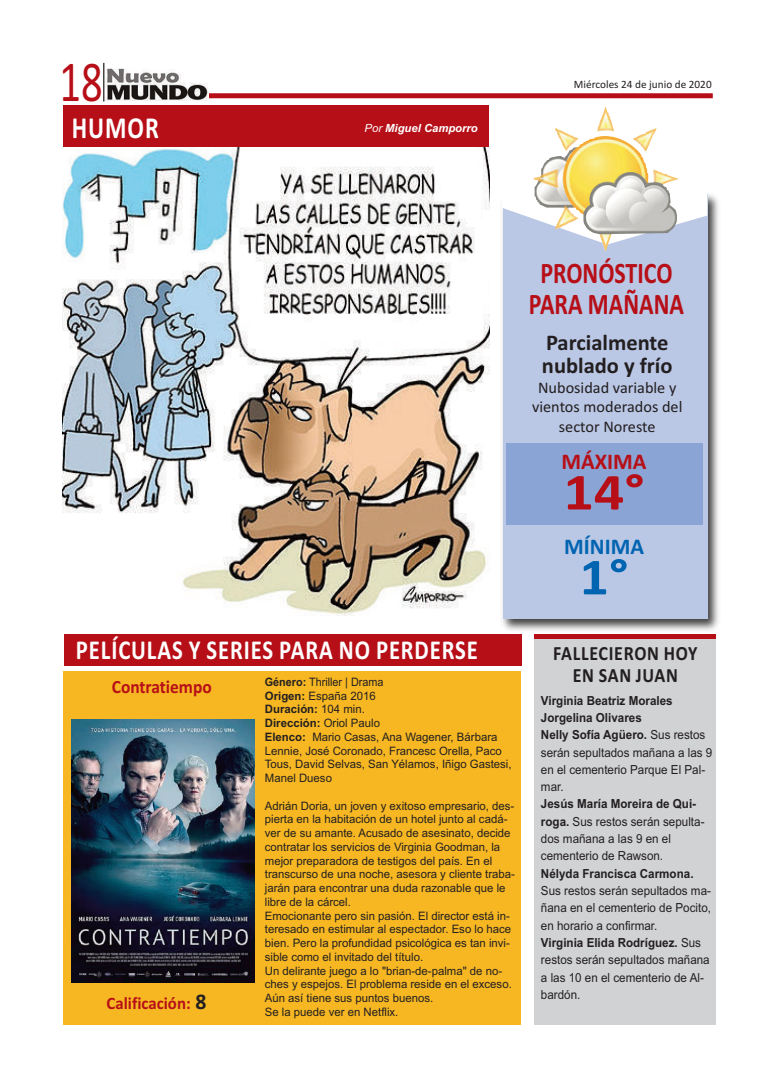
<style>
.page{position:relative;width:780px;height:1088px;background:#fff}
.page>*{position:absolute;margin:0;border:0;box-sizing:border-box;transform-origin:0 0}
.t1{font:58.25px "Calibri";color:#b70f17;scale:.73 1}
.t2{font:700 52.38px "Calibri";color:#b70f17;scale:1.15 1}
.t3{font:700 52.38px "Calibri";color:#0164b1;scale:1.1 1}
.t4{font:700 30.75px "Calibri";letter-spacing:.04em;color:#fff;scale:.8 1}
.t5{font:700 30px/31px "Calibri";color:#b70f17;text-align:center;scale:.8 1}
.t6{font:700 27.5px "Calibri";letter-spacing:.04em;color:#fff;scale:.83 1}
.t7{font:700 22.5px/23.2px "Calibri";color:#231f20}
.t8{font:700 22.5px "Calibri";color:#b70f17}
.t9{font:700 22.5px "Calibri";color:#0164b1}
.t10{font:700 20.25px/21.9px "Calibri";letter-spacing:.04em;color:#231f20;text-align:center;scale:.89 1}
.t11{font:700 18.75px "Calibri";color:#b70f17;scale:.93 1}
.t12{font:700 17.5px "Calibri";color:#b70f17;scale:.96 1}
.t13{font:16.25px/19.5px "Calibri";color:#231f20;text-align:center}
.t14{font:12.5px/17.2px "Arial";color:#231f20;scale:.93 1}
.t15{font:700 12.5px "Arial";color:#231f20;scale:.93 1}
.t16{font:11.62px/13.8px "Arial";color:#231f20}
.t17{font:11.62px/13.8px "Arial";color:#231f20;scale:.93 1}
.t18{font:11.25px "Calibri";color:#231f20}
.t19{font:italic 700 11.25px "Arial";color:#fff}
.s1{font-weight:400}
.s2{font-weight:700}
.s3{font-size:22.5px;color:#231f20}
</style>
<div class="page">
<img style="left:502px;top:194px;width:217px;height:441px">
<div style="left:502px;top:195px;width:205px;height:424px;background:#bac7e5"></div>
<div style="left:506px;top:444px;width:196px;height:81px;background:#8aa5d5"></div>
<svg style="left:502px;top:194px;width:205px;height:50px"></svg>
<img style="left:533px;top:106px;width:145px;height:145px">
<div style="left:535px;top:638px;width:181px;height:387px;background:#d1d2d4"></div>
<hr style="left:534px;top:634px;width:181px;height:4px;background:#b70f17">
<div style="left:64px;top:105px;width:425px;height:42px;background:#b70f17"></div>
<div style="left:64px;top:671px;width:457px;height:354px;background:#f6b723"></div>
<div style="left:64px;top:634px;width:457px;height:32px;background:#b70f17"></div>
<img style="left:72px;top:719px;width:183px;height:263px">
<img style="left:63px;top:147px;width:426px;height:469px">
<div style="left:209px;top:93px;width:503px;height:5px;background:#b70f17"></div>
<hr style="left:103px;top:63px;width:1px;height:39px;background:#231f20">
<img style="left:106px;top:68px;width:102px;height:32px">
<h1 class="t1" style="left:59px;top:47px;width:61px">18</h1>
<h3 class="t4" style="left:72px;top:110px;width:110px">HUMOR</h3>
<p class="t19" style="left:364px;top:122px;width:115px"><span class="s1">Por</span> Miguel Camporro</p>
<p class="t18" style="left:574px;top:77px;width:139px">Miércoles 24 de junio de 2020</p>
<h3 class="t5" style="left:529px;top:257px;width:195px">PRONÓSTICO<br>PARA MAÑANA</h3>
<h3 class="t7" style="left:542px;top:331px;width:132px">Parcialmente nublado y frío</h3>
<h3 class="t13" style="left:532px;top:377px;width:152px">Nubosidad variable y vientos moderados del sector Noreste</h3>
<h3 class="t8" style="left:561px;top:448px;width:86px">MÁXIMA</h3>
<h2 class="t2" style="left:563px;top:461px;width:72px">14°</h2>
<h3 class="t9" style="left:564px;top:533px;width:81px">MÍNIMA</h3>
<h2 class="t3" style="left:579px;top:546px;width:46px">1°</h2>
<h3 class="t6" style="left:76px;top:633px;width:486px">PELÍCULAS Y SERIES PARA NO PERDERSE</h3>
<p class="t17" style="left:265px;top:675px;width:267px"><span class="s2">Género:</span> Thriller | Drama<br><span class="s2">Origen:</span> España 2016<br><span class="s2">Duración:</span> 104 min.<br><span class="s2">Dirección:</span> Oriol Paulo<br><span class="s2">Elenco:</span> Mario Casas, Ana Wagener, Bárbara<br>Lennie, José Coronado, Francesc Orella, Paco<br>Tous, David Selvas, San Yélamos, Iñigo Gastesi,<br>Manel Dueso</p>
<p class="t16" style="left:265px;top:799px;width:252px">Adrián Doria, un joven y exitoso empresario, des&shy;pierta en la habitación de un hotel junto al cadá&shy;ver de su amante. Acusado de asesinato, decide contratar los servicios de Virginia Goodman, la mejor preparadora de testigos del país. En el transcurso de una noche, asesora y cliente traba&shy;jarán para encontrar una duda razonable que le libre de la cárcel.<br>Emocionante pero sin pasión. El director está in&shy;teresado en estimular al espectador. Eso lo hace bien. Pero la profundidad psicológica es tan invi&shy;sible como el invitado del título.<br>Un delirante juego a lo "brian-de-palma" de no&shy;ches y espejos. El problema reside en el exceso.<br>Aún así tiene sus puntos buenos.<br>Se la puede ver en Netflix.</p>
<h3 class="t11" style="left:112px;top:676px;width:109px">Contratiempo</h3>
<h3 class="t12" style="left:107px;top:993px;width:106px">Calificación: <span class="s3">8</span></h3>
<h3 class="t10" style="left:553px;top:642px;width:163px">FALLECIERON HOY<br>EN SAN JUAN</h3>
<p class="t14" style="left:541px;top:692px;width:186px"><span class="s2">Virginia Beatriz Morales<br>Jorgelina Olivares<br>Nelly Sofía Agüero.</span> Sus restos serán sepultados mañana a las 9 en el cementerio Parque El Pal&shy;mar.</p>
<p class="t14" style="left:541px;top:795px;width:177px"><span class="s2">Jesús María Moreira de Qui&shy;roga.</span> Sus restos serán sepulta&shy;dos mañana a las 9 en el cementerio de Rawson.</p>
<p class="t15" style="left:541px;top:866px;width:165px">Nélyda Francisca Carmona.</p>
<p class="t14" style="left:541px;top:882px;width:184px">Sus restos serán sepultados ma&shy;ñana en el cementerio de Pocito, en horario a confirmar.<br><span class="s2">Virginia Elida Rodríguez.</span> Sus restos serán sepultados mañana a las 10 en el cementerio de Al&shy;bardón.</p>
</div>
